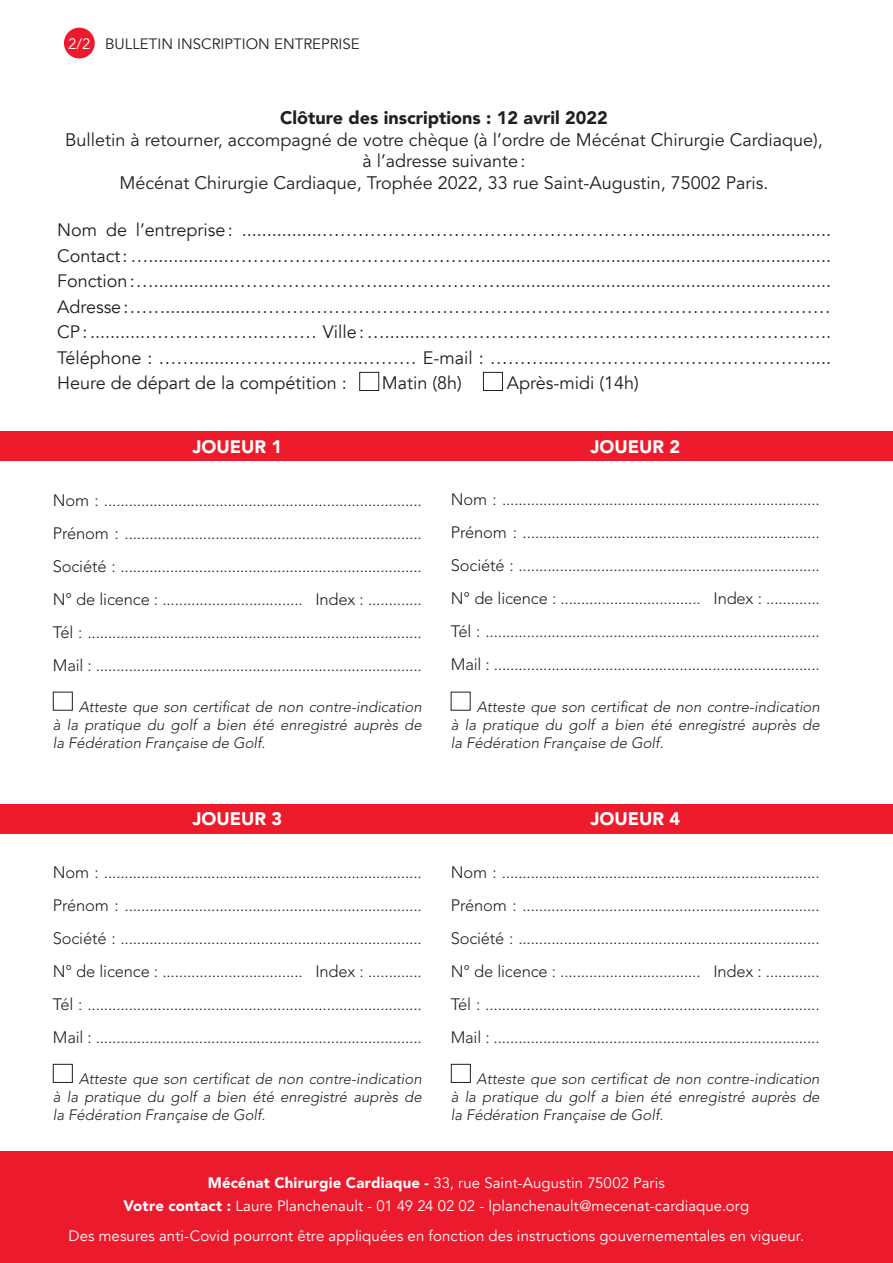
<style>
.page{position:relative;width:893px;height:1263px;background:#fff}
.page>*{position:absolute;margin:0;border:0;box-sizing:border-box;transform-origin:0 0}
.t1{font:18px "Avenir";color:#231f20}
.t2{font:18px/21.6px "Avenir LT Std";color:#231f20;text-align:center}
.t3{font:900 18px "Avenir";color:#231f20}
.t4{font:900 18px "Avenir";color:#fff}
.t5{font:300 16.5px "Avenir LT Std";letter-spacing:-.01em;color:#231f20}
.t6{font:300 15px/18px "Avenir LT Std";color:#231f20;text-align:justify}
.t7{font:15px/30px "Avenir";letter-spacing:.005em;color:#fff;text-align:center}
.t8{font:15px "Avenir";color:#231f20}
.s1{font-weight:900}
</style>
<div class="page">
<div style="left:0;top:804px;width:893px;height:30px;background:#ee1b2c"></div>
<div style="left:0;top:431px;width:893px;height:30px;background:#ee1b2c"></div>
<div style="left:53px;top:692px;width:20px;height:19px;border:1px solid #231f20"></div>
<div style="left:451px;top:692px;width:20px;height:19px;border:1px solid #231f20"></div>
<div style="left:53px;top:1064px;width:20px;height:19px;border:1px solid #231f20"></div>
<div style="left:0;top:1152px;width:893px;height:111px;background:#eb1b2d"></div>
<div style="left:451px;top:1064px;width:20px;height:19px;border:1px solid #231f20"></div>
<div style="left:64px;top:28px;width:31px;height:30px;background:#eb1b2d;border-radius:50%"></div>
<div style="left:359px;top:372px;width:20px;height:19px;border:1px solid #231f20"></div>
<div style="left:483px;top:372px;width:20px;height:19px;border:1px solid #231f20"></div>
<p class="t7" style="left:68px;top:29px;width:24px">2/2</p>
<p class="t8" style="left:105px;top:35px;width:256px">BULLETIN INSCRIPTION ENTREPRISE</p>
<p class="t3" style="left:280px;top:105px;width:329px">Clôture des inscriptions : 12 avril 2022</p>
<p class="t2" style="left:65px;top:129px;width:759px">Bulletin à retourner, accompagné de votre chèque (à l’ordre de Mécénat Chirurgie Cardiaque),</p>
<p class="t2" style="left:119px;top:151px;width:651px">à l’adresse suivante:<br>Mécénat Chirurgie Cardiaque, Trophée 2022, 33 rue Saint-Augustin, 75002 Paris.</p>
<p class="t1" style="left:57px;top:219px;width:775px">Nom de l’entreprise: ................……………………………………………….....................................</p>
<p class="t1" style="left:57px;top:245px;width:775px">Contact: …................……………………………………......................................................................</p>
<p class="t1" style="left:57px;top:270px;width:775px">Fonction: …................……………………...………………..................................................................</p>
<p class="t1" style="left:57px;top:296px;width:775px">Adresse: …….................……………………………………….……………………………………………</p>
<p class="t1" style="left:57px;top:321px;width:775px">CP: ...........………………..……… Ville: …........…………………………………………………………..</p>
<p class="t1" style="left:57px;top:347px;width:775px">Téléphone : ……........…………..……..……… E-mail : ………...……………………………………....</p>
<p class="t1" style="left:57px;top:372px;width:291px">Heure de départ de la compétition :</p>
<p class="t1" style="left:382px;top:372px;width:82px">Matin (8h)</p>
<p class="t1" style="left:507px;top:372px;width:134px">Après-midi (14h)</p>
<p class="t4" style="left:193px;top:433px;width:91px">JOUEUR 1</p>
<p class="t5" style="left:53px;top:490px;width:370px">Nom : .............................................................................</p>
<p class="t5" style="left:53px;top:523px;width:370px">Prénom : ........................................................................</p>
<p class="t5" style="left:53px;top:556px;width:370px">Société : .........................................................................</p>
<p class="t5" style="left:53px;top:589px;width:370px">N° de licence : .................................. Index : .............</p>
<p class="t5" style="left:53px;top:622px;width:370px">Tél : .................................................................................</p>
<p class="t5" style="left:53px;top:655px;width:370px">Mail : ...............................................................................</p>
<p class="t6" style="left:53px;top:698px;width:373px;text-indent:26px">Atteste que son certificat de non contre-indication à la pratique du golf a bien été enregistré auprès de la Fédération Française de Golf.</p>
<p class="t4" style="left:193px;top:805px;width:91px">JOUEUR 3</p>
<p class="t5" style="left:53px;top:862px;width:370px">Nom : .............................................................................</p>
<p class="t5" style="left:53px;top:895px;width:370px">Prénom : ........................................................................</p>
<p class="t5" style="left:53px;top:928px;width:370px">Société : .........................................................................</p>
<p class="t5" style="left:53px;top:961px;width:370px">N° de licence : .................................. Index : .............</p>
<p class="t5" style="left:53px;top:994px;width:370px">Tél : .................................................................................</p>
<p class="t5" style="left:53px;top:1027px;width:370px">Mail : ...............................................................................</p>
<p class="t6" style="left:53px;top:1070px;width:373px;text-indent:26px">Atteste que son certificat de non contre-indication à la pratique du golf a bien été enregistré auprès de la Fédération Française de Golf.</p>
<p class="t4" style="left:591px;top:433px;width:91px">JOUEUR 2</p>
<p class="t5" style="left:451px;top:490px;width:370px">Nom : .............................................................................</p>
<p class="t5" style="left:451px;top:523px;width:370px">Prénom : ........................................................................</p>
<p class="t5" style="left:451px;top:556px;width:370px">Société : .........................................................................</p>
<p class="t5" style="left:451px;top:589px;width:370px">N° de licence : .................................. Index : .............</p>
<p class="t5" style="left:451px;top:622px;width:370px">Tél : .................................................................................</p>
<p class="t5" style="left:451px;top:655px;width:370px">Mail : ...............................................................................</p>
<p class="t6" style="left:451px;top:698px;width:373px;text-indent:26px">Atteste que son certificat de non contre-indication à la pratique du golf a bien été enregistré auprès de la Fédération Française de Golf.</p>
<p class="t4" style="left:590px;top:805px;width:91px">JOUEUR 4</p>
<p class="t5" style="left:451px;top:862px;width:370px">Nom : .............................................................................</p>
<p class="t5" style="left:451px;top:895px;width:370px">Prénom : ........................................................................</p>
<p class="t5" style="left:451px;top:928px;width:370px">Société : .........................................................................</p>
<p class="t5" style="left:451px;top:961px;width:370px">N° de licence : .................................. Index : .............</p>
<p class="t5" style="left:451px;top:994px;width:370px">Tél : .................................................................................</p>
<p class="t5" style="left:451px;top:1027px;width:370px">Mail : ...............................................................................</p>
<p class="t6" style="left:451px;top:1070px;width:373px;text-indent:26px">Atteste que son certificat de non contre-indication à la pratique du golf a bien été enregistré auprès de la Fédération Française de Golf.</p>
<p class="t7" style="left:208px;top:1168px;width:459px"><span class="s1">Mécénat Chirurgie Cardiaque -</span> 33, rue Saint-Augustin 75002 Paris</p>
<p class="t7" style="left:68px;top:1190px;width:737px"><span class="s1">Votre contact :</span> Laure Planchenault - 01 49 24 02 02 - lplanchenault@mecenat-cardiaque.org<br>Des mesures anti-Covid pourront être appliquées en fonction des instructions gouvernementales en vigueur.</p>
</div>
